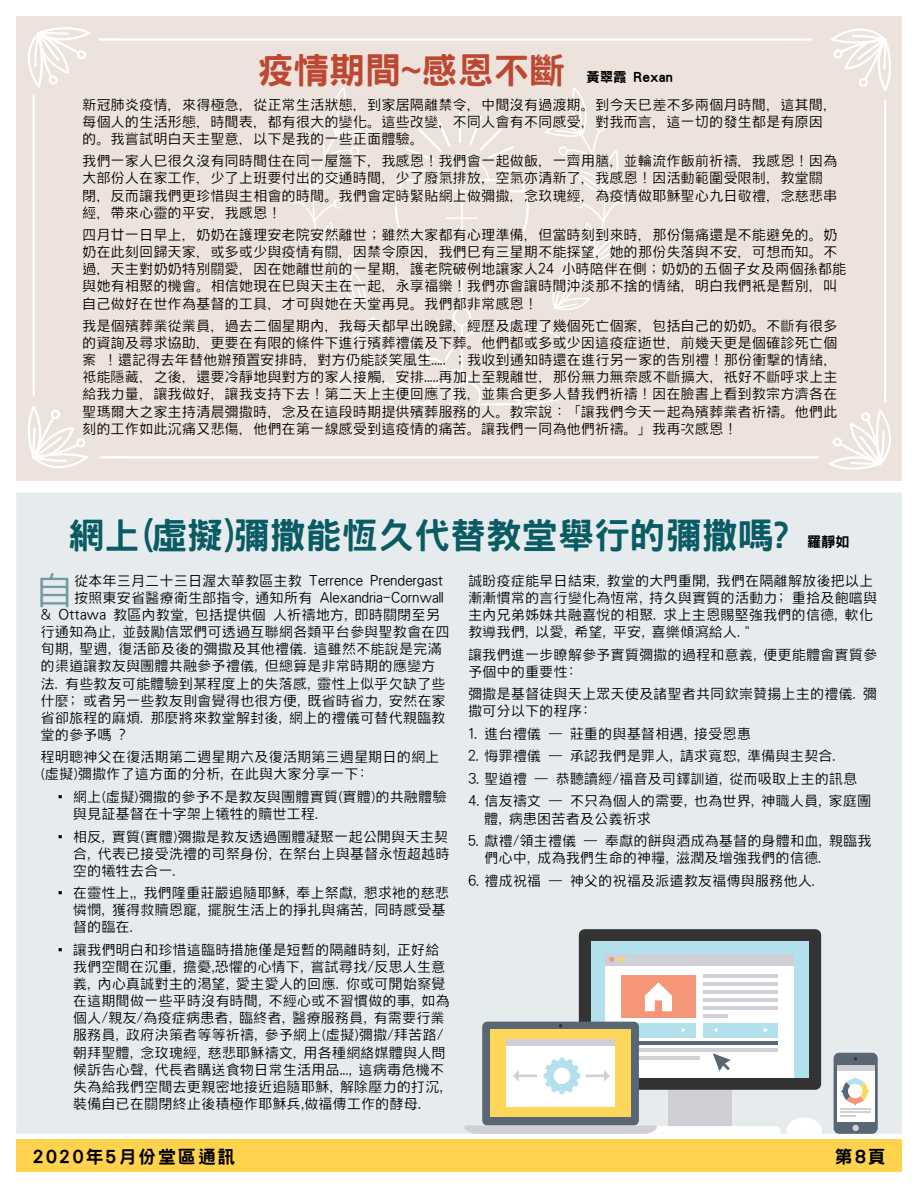
<style>
.page{position:relative;width:918px;height:1188px;background:#fff}
.page>*{position:absolute;margin:0;border:0;box-sizing:border-box;transform-origin:0 0}
.t1{font:300 38.55px "Han Wang Hei";color:#74999e}
.t2{font:800 36px "Han Wang Hei";color:#0a5b64}
.t3{font:800 36px "Han Wang Hei";color:#bd4832}
.t4{font:800 18px "Han Wang Hei";letter-spacing:.1em;color:#000}
.t5{font:300 14.25px/17.1px "Han Wang Hei";color:#000}
.t6{font:800 14.25px "Han Wang Hei";color:#000}
.s1{font-size:13.5px;color:#000}
</style>
<div class="page">
<div style="left:16px;top:1139px;width:886px;height:33px;background:#ffd34e"></div>
<div style="left:16px;top:16px;width:886px;height:465px;background:#ede3dc"></div>
<svg style="left:829px;top:409px;width:62px;height:61px"></svg>
<svg style="left:28px;top:406px;width:60px;height:62px"></svg>
<svg style="left:28px;top:27px;width:62px;height:61px"></svg>
<svg style="left:831px;top:28px;width:60px;height:63px"></svg>
<svg style="left:99px;top:456px;width:720px;height:3px"></svg>
<svg style="left:884px;top:99px;width:2px;height:304px"></svg>
<svg style="left:98px;top:38px;width:714px;height:3px;background:#faf7f6"></svg>
<svg style="left:32px;top:95px;width:3px;height:301px"></svg>
<div style="left:453px;top:382px;width:28px;height:28px;border:2px solid #fff;border-radius:50%"></div>
<div style="left:427px;top:382px;width:28px;height:28px;border:2px solid #fff;border-radius:50%"></div>
<div style="left:368px;top:382px;width:29px;height:28px;border:2px solid #fff;border-radius:50%"></div>
<div style="left:388px;top:382px;width:28px;height:28px;border:2px solid #fff;border-radius:50%"></div>
<svg style="left:290px;top:87px;width:338px;height:319px"></svg>
<div style="left:16px;top:492px;width:886px;height:642px;background:#e6eced"></div>
<div style="left:834px;top:1053px;width:44px;height:81px;background:#596673;border-radius:6px"></div>
<div style="left:852px;top:1125px;width:7px;height:6px;background:#d4d1cf;border-radius:50%"></div>
<div style="left:837px;top:1065px;width:38px;height:57px;background:#fff"></div>
<div style="left:837px;top:1065px;width:38px;height:6px;background:#d1cfd6"></div>
<hr style="left:840px;top:1108px;width:31px;height:1px;background:#d1cfd6">
<hr style="left:840px;top:1112px;width:31px;height:1px;background:#d1cfd6">
<svg style="left:840px;top:1115px;width:16px;height:1px"></svg>
<svg style="left:841px;top:1077px;width:28px;height:28px"></svg>
<div style="left:848px;top:1084px;width:14px;height:14px;background:#fff;border-radius:50%"></div>
<div style="left:579px;top:929px;width:242px;height:161px;background:#333;border-radius:6px"></div>
<div style="left:591px;top:941px;width:218px;height:137px;background:#b3e0ed"></div>
<div style="left:605px;top:954px;width:188px;height:124px;background:#fff"></div>
<div style="left:605px;top:954px;width:188px;height:11px;background:#d1cfd6"></div>
<div style="left:621px;top:975px;width:75px;height:43px;background:#f59678"></div>
<hr style="left:704px;top:998px;width:74px;height:3px;background:#d1cfd6">
<hr style="left:704px;top:990px;width:74px;height:4px;background:#d1cfd6">
<hr style="left:704px;top:983px;width:74px;height:3px;background:#d1cfd6">
<hr style="left:704px;top:975px;width:74px;height:3px;background:#d1cfd6">
<hr style="left:704px;top:1006px;width:74px;height:3px;background:#d1cfd6">
<hr style="left:704px;top:1014px;width:24px;height:3px;background:#d1cfd6">
<svg style="left:609px;top:957px;width:25px;height:5px"></svg>
<svg style="left:645px;top:983px;width:27px;height:28px"></svg>
<svg style="left:464px;top:1022px;width:358px;height:112px"></svg>
<h2 class="t3" style="left:257px;top:51px;width:417px">疫情期間~感恩不斷 <span class="s1">黃翠霞 Rexan</span></h2>
<p class="t5" style="left:82px;top:96px;width:757px">新冠肺炎疫情，來得極急，從正常生活狀態，到家居隔離禁令，中間沒有過渡期。到今天巳差不多兩個月時間，這其間，每個人的生活形態，時間表，都有很大的變化。這些改變，不同人會有不同感受，對我而言，這一切的發生都是有原因的。我嘗試明白天主聖意，以下是我的一些正面體驗。</p>
<p class="t5" style="left:82px;top:153px;width:757px">我們一家人巳很久沒有同時間住在同一屋簷下，我感恩！我們會一起做飯，一齊用膳，並輪流作飯前祈禱，我感恩！因為大部份人在家工作，少了上班要付出的交通時間，少了廢氣排放，空氣亦清新了，我感恩！因活動範圍受限制，教堂關閉，反而讓我們更珍惜與主相會的時間。我們會定時緊貼網上做彌撒，念玖瑰經，為疫情做耶穌聖心九日敬禮，念慈悲串經，帶來心靈的平安，我感恩！</p>
<p class="t5" style="left:82px;top:226px;width:766px">四月廿一日早上，奶奶在護理安老院安然離世；雖然大家都有心理準備，但當時刻到來時，那份傷痛還是不能避免的。奶奶在此刻回歸天家，或多或少與疫情有關，因禁令原因，我們巳有三星期不能探望，她的那份失落與不安，可想而知。不過，天主對奶奶特別關愛，因在她離世前的一星期，護老院破例地讓家人24 小時陪伴在側；奶奶的五個子女及兩個孫都能與她有相聚的機會。相信她現在巳與天主在一起，永享福樂！我們亦會讓時間沖淡那不捨的情緒，明白我們衹是暫別，叫自己做好在世作為基督的工具，才可與她在天堂再見。我們都非常感恩！</p>
<p class="t5" style="left:82px;top:317px;width:757px;text-align:justify">我是個殯葬業從業員，過去二個星期內，我每天都早出晚歸，經歷及處理了幾個死亡個案，包括自己的奶奶。不斷有很多的資詢及尋求協助，更要在有限的條件下進行殯葬禮儀及下葬。他們都或多或少因這疫症逝世，前幾天更是個確診死亡個案 ！還記得去年替他辦預置安排時，對方仍能談笑風生..... ；我收到通知時還在進行另一家的告別禮！那份衝擊的情緒，祗能隱藏，之後，還要冷靜地與對方的家人接觸，安排.....再加上至親離世，那份無力無奈感不斷擴大，祇好不斷呼求上主給我力量，讓我做好，讓我支持下去！第二天上主便回應了我，並集合更多人替我們祈禱！因在臉書上看到教宗方濟各在聖瑪爾大之家主持清晨彌撒時，念及在這段時期提供殯葬服務的人。教宗說：「讓我們今天一起為殯葬業者祈禱。他們此刻的工作如此沉痛又悲傷，他們在第一線感受到這疫情的痛苦。讓我們一同為他們祈禱。」我再次感恩！</p>
<h2 class="t2" style="left:68px;top:517px;width:722px">網上(虛擬)彌撒能恆久代替教堂舉行的彌撒嗎?</h2>
<p class="t6" style="left:807px;top:535px;width:44px">羅靜如</p>
<h1 class="t1" style="left:35px;top:571px;width:40px">自</h1>
<p class="t5" style="left:74px;top:572px;width:371px">從本年三月二十三日渥太華教區主教 Terrence Prendergast</p>
<p class="t5" style="left:74px;top:589px;width:371px">按照東安省醫療衛生部指令, 通知所有 Alexandria-Cornwall</p>
<p class="t5" style="left:41px;top:606px;width:401px">&amp; Ottawa 教區內教堂, 包括提供個 人祈禱地方, 即時關閉至另</p>
<p class="t5" style="left:41px;top:623px;width:411px">行通知為止, 並鼓勵信眾們可透過互聯網各類平台參與聖教會在四</p>
<p class="t5" style="left:41px;top:641px;width:403px">旬期, 聖週, 復活節及後的彌撒及其他禮儀. 這雖然不能說是完滿</p>
<p class="t5" style="left:41px;top:658px;width:397px">的渠道讓教友與團體共融參予禮儀, 但總算是非常時期的應變方</p>
<p class="t5" style="left:41px;top:675px;width:407px">法. 有些教友可能體驗到某程度上的失落感, 靈性上似乎欠缺了些</p>
<p class="t5" style="left:41px;top:692px;width:407px">什麼; 或者另一些教友則會覺得也很方便, 既省時省力, 安然在家</p>
<p class="t5" style="left:41px;top:709px;width:407px">省卻旅程的麻煩. 那麼將來教堂解封後, 網上的禮儀可替代親臨教</p>
<p class="t5" style="left:41px;top:726px;width:87px">堂的參予嗎 ?</p>
<p class="t5" style="left:41px;top:749px;width:400px">程明聰神父在復活期第二週星期六及復活期第三週星期日的網上(虛擬)彌撒作了這方面的分析, 在此與大家分享一下:</p>
<p class="t5" style="left:73px;top:788px;width:375px;text-indent:-16px">•網上(虛擬)彌撒的參予不是教友與團體實質(實體)的共融體驗與見証基督在十字架上犧牲的贖世工程.</p>
<p class="t5" style="left:73px;top:828px;width:378px;text-align:justify;text-indent:-16px">•相反, 實質(實體)彌撒是教友透過團體凝聚一起公開與天主契合, 代表已接受洗禮的司祭身份, 在祭台上與基督永恆超越時空的犧牲去合一.</p>
<p class="t5" style="left:73px;top:884px;width:378px;text-indent:-16px">•在靈性上,, 我們隆重莊嚴追隨耶穌, 奉上祭獻, 懇求衪的慈悲憐憫, 獲得救贖恩寵, 擺脫生活上的掙扎與痛苦, 同時感受基督的臨在.</p>
<p class="t5" style="left:73px;top:941px;width:378px;text-indent:-16px">•讓我們明白和珍惜這臨時措施僅是短暫的隔離時刻, 正好給我們空間在沉重, 擔憂,恐懼的心情下, 嘗試尋找/反思人生意義, 內心真誠對主的渴望, 愛主愛人的回應. 你或可開始察覺在這期間做一些平時沒有時間, 不經心或不習慣做的事, 如為個人/親友/為疫症病患者, 臨終者, 醫療服務員, 有需要行業服務員, 政府決策者等等祈禱, 參予網上(虛擬)彌撒/拜苦路/朝拜聖體, 念玫瑰經, 慈悲耶穌禱文, 用各種網絡媒體與人問候訴告心聲, 代長者購送食物日常生活用品..., 這病毒危機不失為給我們空間去更親密地接近追隨耶穌, 解除壓力的打沉,裝備自已在關閉終止後積極作耶穌兵,做福傳工作的酵母.</p>
<p class="t5" style="left:468px;top:572px;width:411px">誠盼疫症能早日結束, 教堂的大門重開, 我們在隔離解放後把以上漸漸慣常的言行變化為恆常, 持久與實質的活動力; 重拾及飽嚐與主內兄弟姊妹共融喜悅的相聚. 求上主恩賜堅強我們的信德, 軟化教導我們, 以愛, 希望, 平安, 喜樂傾瀉給人.”</p>
<p class="t5" style="left:468px;top:646px;width:411px">讓我們進一步瞭解參予實質彌撒的過程和意義, 便更能體會實質參予個中的重要性:</p>
<p class="t5" style="left:468px;top:686px;width:411px">彌撒是基督徒與天上眾天使及諸聖者共同欽崇贊揚上主的禮儀. 彌撒可分以下的程序:</p>
<p class="t5" style="left:468px;top:725px;width:284px">1. 進台禮儀 — 莊重的與基督相遇, 接受恩惠</p>
<p class="t5" style="left:468px;top:748px;width:369px">2. 悔罪禮儀 — 承認我們是罪人, 請求寬恕, 準備與主契合.</p>
<p class="t5" style="left:468px;top:770px;width:391px">3. 聖道禮 — 恭聽讀經/福音及司鐸訓道, 從而吸取上主的訊息</p>
<p class="t5" style="left:484px;top:793px;width:389px;text-indent:-16px">4. 信友禱文 — 不只為個人的需要, 也為世界, 神職人員, 家庭團體, 病患困苦者及公義祈求</p>
<p class="t5" style="left:484px;top:832px;width:389px;text-indent:-16px">5. 獻禮/領主禮儀 — 奉獻的餅與酒成為基督的身體和血, 親臨我們心中, 成為我們生命的神糧, 滋潤及增強我們的信德.</p>
<p class="t5" style="left:468px;top:872px;width:348px">6. 禮成祝福 — 神父的祝福及派遣教友福傳與服務他人.</p>
<p class="t4" style="left:32px;top:1147px;width:205px">2020年5月份堂區通訊</p>
<p class="t4" style="left:835px;top:1147px;width:53px">第8頁</p>
</div>
